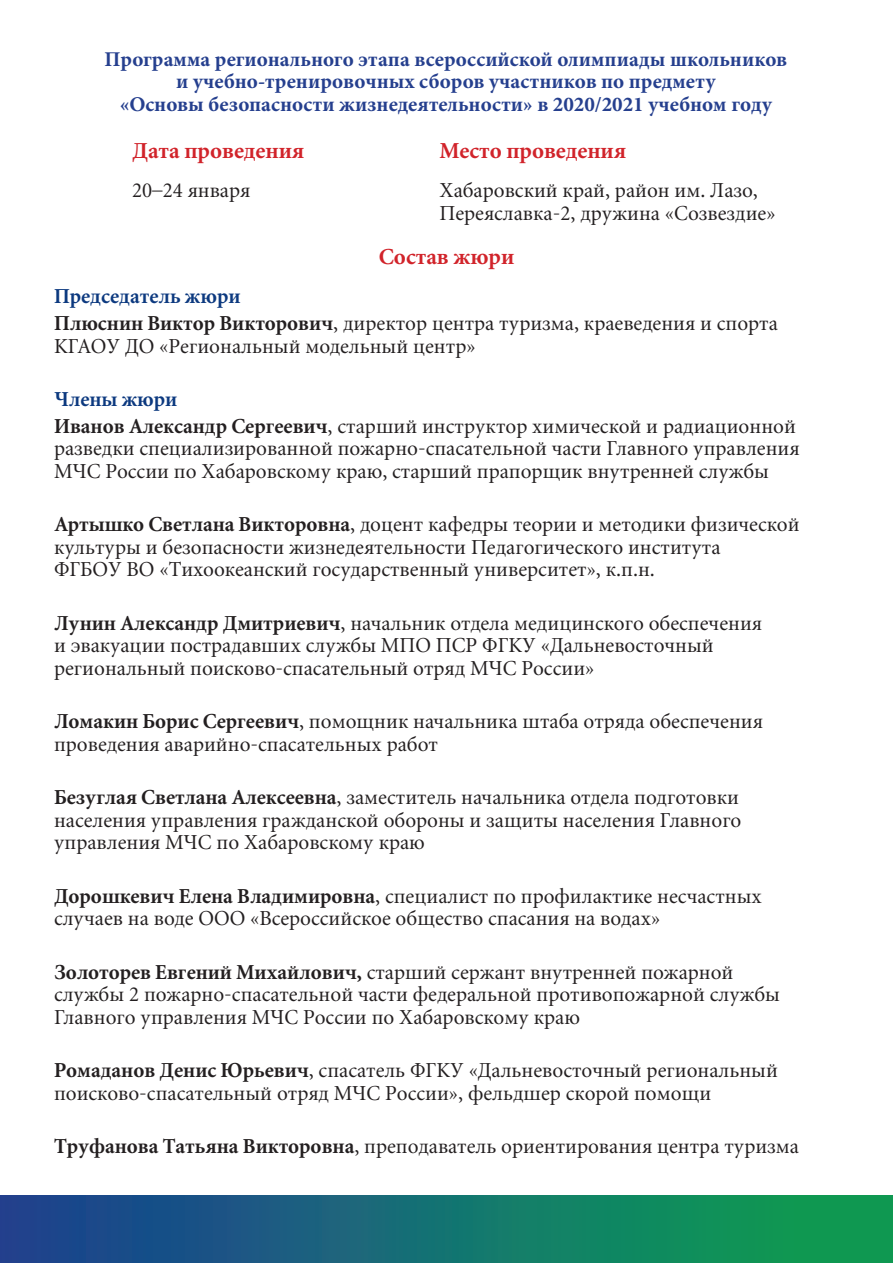
<style>
.page{position:relative;width:893px;height:1263px;background:#fff}
.page>*{position:absolute;margin:0;border:0;box-sizing:border-box;transform-origin:0 0}
.t1{font:700 22.5px "Miniature";color:#d1232a}
.t2{font:21px/22.5px "Miniature";color:#231f20}
.t3{font:700 21px/22.5px "Minion Pro";color:#253f8e;text-align:center}
.t4{font:700 21px "Miniature";color:#0c397f}
.s1{font-weight:700}
</style>
<div class="page">
<div style="left:0;top:1196px;width:893px;height:67px;background:linear-gradient(to right,#1e3f94,#0da34d)"></div>
<hr style="left:892px;top:1196px;width:1px;height:67px;background:#0f9851">
<p class="t3" style="left:105px;top:47px;width:684px">Программа регионального этапа всероссийской олимпиады школьников и учебно-тренировочных сборов участников по предмету<br>«Основы безопасности жизнедеятельности» в 2020/2021 учебном году</p>
<p class="t1" style="left:132px;top:140px;width:174px">Дата проведения</p>
<p class="t1" style="left:439px;top:140px;width:188px">Место проведения</p>
<p class="t2" style="left:132px;top:180px;width:120px">20–24 января</p>
<p class="t2" style="left:439px;top:180px;width:338px">Хабаровский край, район им. Лазо,<br>Переяславка-2, дружина «Созвездие»</p>
<p class="t1" style="left:379px;top:246px;width:137px">Состав жюри</p>
<p class="t4" style="left:54px;top:286px;width:188px">Председатель жюри</p>
<p class="t2" style="left:54px;top:313px;width:725px"><span class="s1">Плюснин Виктор Викторович</span>, директор центра туризма, краеведения и спорта<br>КГАОУ ДО «Региональный модельный центр»</p>
<p class="t4" style="left:54px;top:389px;width:125px">Члены жюри</p>
<p class="t2" style="left:54px;top:416px;width:747px"><span class="s1">Иванов Александр Сергеевич</span>, старший инструктор химической и радиационной разведки специализированной пожарно-спасательной части Главного управления<br>МЧС России по Хабаровскому краю, старший прапорщик внутренней службы</p>
<p class="t2" style="left:54px;top:514px;width:747px"><span class="s1">Артышко Светлана Викторовна</span>, доцент кафедры теории и методики физической культуры и безопасности жизнедеятельности Педагогического института<br>ФГБОУ ВО «Тихоокеанский государственный университет», к.п.н.</p>
<p class="t2" style="left:54px;top:613px;width:709px"><span class="s1">Лунин Александр Дмитриевич</span>, начальник отдела медицинского обеспечения и эвакуации пострадавших службы МПО ПСР ФГКУ «Дальневосточный региональный поисково-спасательный отряд МЧС России»</p>
<p class="t2" style="left:54px;top:711px;width:710px"><span class="s1">Ломакин Борис Сергеевич</span>, помощник начальника штаба отряда обеспечения проведения аварийно-спасательных работ</p>
<p class="t2" style="left:54px;top:787px;width:689px;text-align:justify"><span class="s1">Безуглая Светлана Алексеевна</span>, заместитель начальника отдела подготовки населения управления гражданской обороны и защиты населения Главного управления МЧС по Хабаровскому краю</p>
<p class="t2" style="left:54px;top:886px;width:709px"><span class="s1">Дорошкевич Елена Владимировна</span>, специалист по профилактике несчастных случаев на воде ООО «Всероссийское общество спасания на водах»</p>
<p class="t2" style="left:54px;top:962px;width:727px"><span class="s1">Золоторев Евгений Михайлович,</span> старший сержант внутренней пожарной службы 2 пожарно-спасательной части федеральной противопожарной службы<br>Главного управления МЧС России по Хабаровскому краю</p>
<p class="t2" style="left:54px;top:1060px;width:725px"><span class="s1">Ромаданов Денис Юрьевич</span>, спасатель ФГКУ «Дальневосточный региональный поисково-спасательный отряд МЧС России», фельдшер скорой помощи</p>
<p class="t2" style="left:54px;top:1136px;width:747px"><span class="s1">Труфанова Татьяна Викторовна</span>, преподаватель ориентирования центра туризма</p>
</div>
